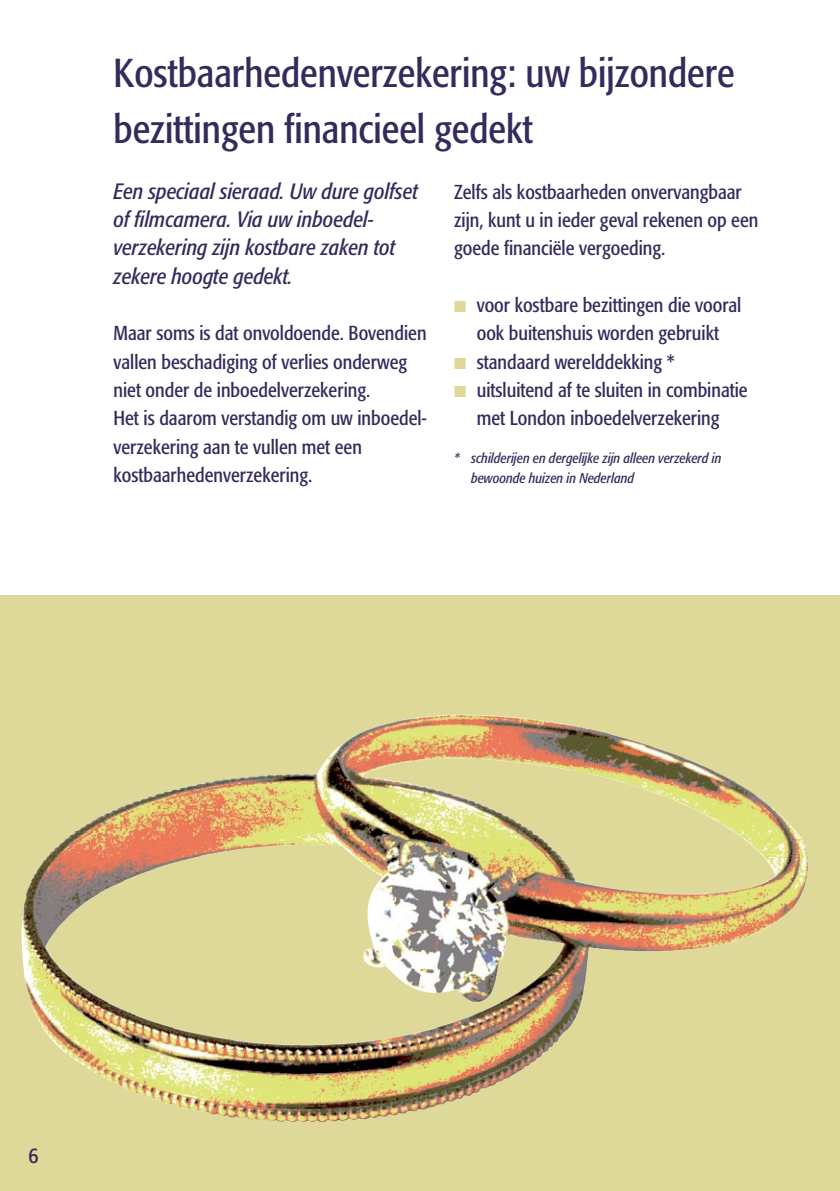
<style>
.page{position:relative;width:840px;height:1191px;background:#fff}
.page>*{position:absolute;margin:0;border:0;box-sizing:border-box;transform-origin:0 0}
.t1{font:condensed 40px/56.6px "Formata";color:#332b5c}
.t2{font:italic condensed 22px/28.4px "Formata";color:#332b5c}
.t3{font:condensed 20px/28.4px "Formata";color:#332b5c}
.t4{font:italic condensed 14px/20px "Formata";color:#332b5c}
.s1{color:#ded899}
</style>
<div class="page">
<div style="left:0;top:595px;width:839px;height:596px;background:#ded899"></div>
<img style="left:21px;top:749px;width:754px;height:374px">
<h1 class="t1" style="left:113px;top:45px;width:622px">Kostbaarhedenverzekering: uw bijzondere bezittingen financieel gedekt</h1>
<p class="t2" style="left:113px;top:177px;width:305px">Een speciaal sieraad. Uw dure golfset of filmcamera. Via uw inboedel&shy;verzekering zijn kostbare zaken tot zekere hoogte gedekt.</p>
<p class="t3" style="left:113px;top:319px;width:314px">Maar soms is dat onvoldoende. Bovendien vallen beschadiging of verlies onderweg niet onder de inboedelverzekering.<br>Het is daarom verstandig om uw inboedel&shy;verzekering aan te vullen met een kostbaarhedenverzekering.</p>
<p class="t3" style="left:454px;top:177px;width:305px">Zelfs als kostbaarheden onvervangbaar zijn, kunt u in ieder geval rekenen op een goede financiële vergoeding.</p>
<p class="t3" style="left:454px;top:291px;width:288px;text-align:center"><span class="s1">■</span> voor kostbare bezittingen die vooral ook buitenshuis worden gebruikt</p>
<p class="t3" style="left:454px;top:347px;width:222px"><span class="s1">■</span> standaard werelddekking *</p>
<p class="t3" style="left:454px;top:376px;width:295px;text-align:center"><span class="s1">■</span> uitsluitend af te sluiten in combinatie met London inboedelverzekering</p>
<p class="t4" style="left:471px;top:448px;width:252px;text-indent:-17px">* schilderijen en dergelijke zijn alleen verzekerd in bewoonde huizen in Nederland</p>
</div>
